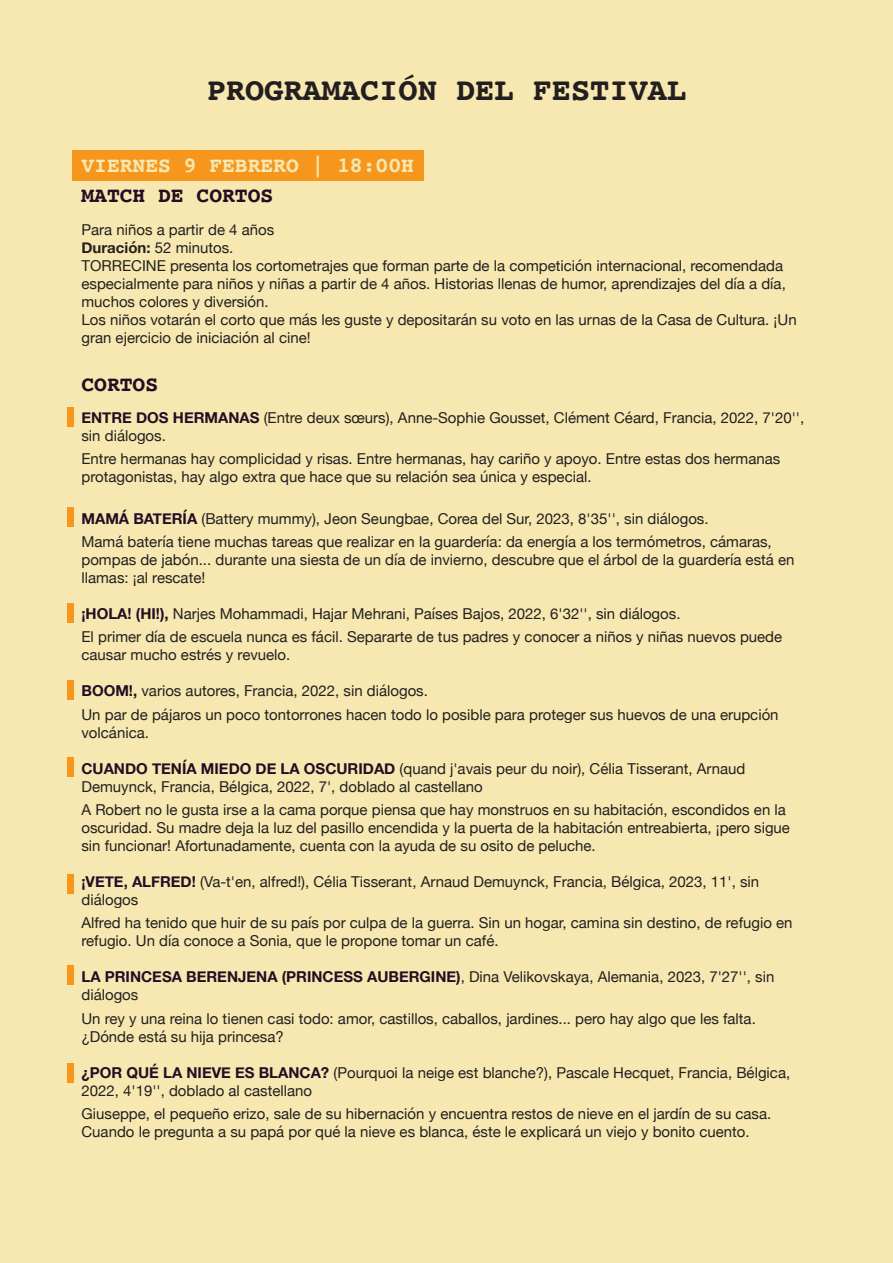
<style>
.page{position:relative;width:893px;height:1263px;background:#f6e8b0}
.page>*{position:absolute;margin:0;border:0;box-sizing:border-box;transform-origin:0 0}
.t1{font:700 31.95px "Courier";color:#231f20}
.t2{font:700 21.3px "Courier";color:#f6e8b0}
.t3{font:700 21.3px "Courier";color:#230d24}
.t4{font:15px/18px "Helvetica Neue";color:#231f20}
.s1{font-weight:700}
.s2{font-weight:700;color:#230d24}
</style>
<div class="page">
<div style="left:72px;top:151px;width:351px;height:30px;background:#f7961d"></div>
<div style="left:67px;top:407px;width:7px;height:19px;background:#f7961d"></div>
<div style="left:67px;top:507px;width:7px;height:20px;background:#f7961d"></div>
<div style="left:67px;top:604px;width:7px;height:19px;background:#f7961d"></div>
<div style="left:67px;top:680px;width:7px;height:20px;background:#f7961d"></div>
<div style="left:67px;top:757px;width:7px;height:19px;background:#f7961d"></div>
<div style="left:67px;top:874px;width:7px;height:20px;background:#f7961d"></div>
<div style="left:67px;top:966px;width:7px;height:19px;background:#f7961d"></div>
<div style="left:67px;top:1063px;width:7px;height:19px;background:#f7961d"></div>
<h1 class="t1" style="left:207px;top:65px;width:481px">PROGRAMACIÓN DEL FESTIVAL</h1>
<h2 class="t2" style="left:81px;top:148px;width:334px">VIERNES 9 FEBRERO | 18:00H</h2>
<h2 class="t3" style="left:81px;top:178px;width:193px">MATCH DE CORTOS</h2>
<p class="t4" style="left:81px;top:222px;width:717px">Para niños a partir de 4 años<br><span class="s1">Duración:</span> 52 minutos.<br>TORRECINE presenta los cortometrajes que forman parte de la competición internacional, recomendada especialmente para niños y niñas a partir de 4 años. Historias llenas de humor, aprendizajes del día a día, muchos colores y diversión.<br>Los niños votarán el corto que más les guste y depositarán su voto en las urnas de la Casa de Cultura. ¡Un gran ejercicio de iniciación al cine!</p>
<h2 class="t3" style="left:81px;top:367px;width:78px">CORTOS</h2>
<p class="t4" style="left:81px;top:409px;width:724px"><span class="s2">ENTRE DOS HERMANAS</span> (Entre deux sœurs), Anne-Sophie Gousset, Clément Céard, Francia, 2022, 7'20'', sin diálogos.</p>
<p class="t4" style="left:81px;top:451px;width:700px">Entre hermanas hay complicidad y risas. Entre hermanas, hay cariño y apoyo. Entre estas dos hermanas protagonistas, hay algo extra que hace que su relación sea única y especial.</p>
<p class="t4" style="left:81px;top:507px;width:692px;line-height:23.2px"><span class="s2">MAMÁ BATERÍA</span> (Battery mummy), Jeon Seungbae, Corea del Sur, 2023, 8'35'', sin diálogos.<br>Mamá batería tiene muchas tareas que realizar en la guardería: da energía a los termómetros, cámaras,</p>
<p class="t4" style="left:81px;top:551px;width:714px">pompas de jabón... durante una siesta de un día de invierno, descubre que el árbol de la guardería está en llamas: ¡al rescate!</p>
<p class="t4" style="left:81px;top:603px;width:702px;line-height:23.2px"><span class="s2">¡HOLA! (HI!),</span> Narjes Mohammadi, Hajar Mehrani, Países Bajos, 2022, 6'32'', sin diálogos.<br>El primer día de escuela nunca es fácil. Separarte de tus padres y conocer a niños y niñas nuevos puede</p>
<p class="t4" style="left:81px;top:647px;width:210px">causar mucho estrés y revuelo.</p>
<p class="t4" style="left:81px;top:680px;width:699px;line-height:23.2px"><span class="s2">BOOM!,</span> varios autores, Francia, 2022, sin diálogos.<br>Un par de pájaros un poco tontorrones hacen todo lo posible para proteger sus huevos de una erupción</p>
<p class="t4" style="left:81px;top:724px;width:69px">volcánica.</p>
<p class="t4" style="left:81px;top:760px;width:665px"><span class="s2">CUANDO TENÍA MIEDO DE LA OSCURIDAD</span> (quand j'avais peur du noir), Célia Tisserant, Arnaud<br>Demuynck, Francia, Bélgica, 2022, 7', doblado al castellano</p>
<p class="t4" style="left:81px;top:801px;width:710px">A Robert no le gusta irse a la cama porque piensa que hay monstruos en su habitación, escondidos en la oscuridad. Su madre deja la luz del pasillo encendida y la puerta de la habitación entreabierta, ¡pero sigue sin funcionar! Afortunadamente, cuenta con la ayuda de su osito de peluche.</p>
<p class="t4" style="left:81px;top:873px;width:679px"><span class="s2">¡VETE, ALFRED!</span> (Va-t'en, alfred!), Célia Tisserant, Arnaud Demuynck, Francia, Bélgica, 2023, 11', sin diálogos</p>
<p class="t4" style="left:81px;top:915px;width:713px">Alfred ha tenido que huir de su país por culpa de la guerra. Sin un hogar, camina sin destino, de refugio en refugio. Un día conoce a Sonia, que le propone tomar un café.</p>
<p class="t4" style="left:81px;top:969px;width:694px"><span class="s2">LA PRINCESA BERENJENA (PRINCESS AUBERGINE)</span>, Dina Velikovskaya, Alemania, 2023, 7'27'', sin diálogos</p>
<p class="t4" style="left:81px;top:1010px;width:676px">Un rey y una reina lo tienen casi todo: amor, castillos, caballos, jardines... pero hay algo que les falta. ¿Dónde está su hija princesa?</p>
<p class="t4" style="left:81px;top:1064px;width:710px"><span class="s2">¿POR QUÉ LA NIEVE ES BLANCA?</span> (Pourquoi la neige est blanche?), Pascale Hecquet, Francia, Bélgica,<br>2022, 4'19'', doblado al castellano</p>
<p class="t4" style="left:81px;top:1105px;width:691px">Giuseppe, el pequeño erizo, sale de su hibernación y encuentra restos de nieve en el jardín de su casa.<br>Cuando le pregunta a su papá por qué la nieve es blanca, éste le explicará un viejo y bonito cuento.</p>
</div>
